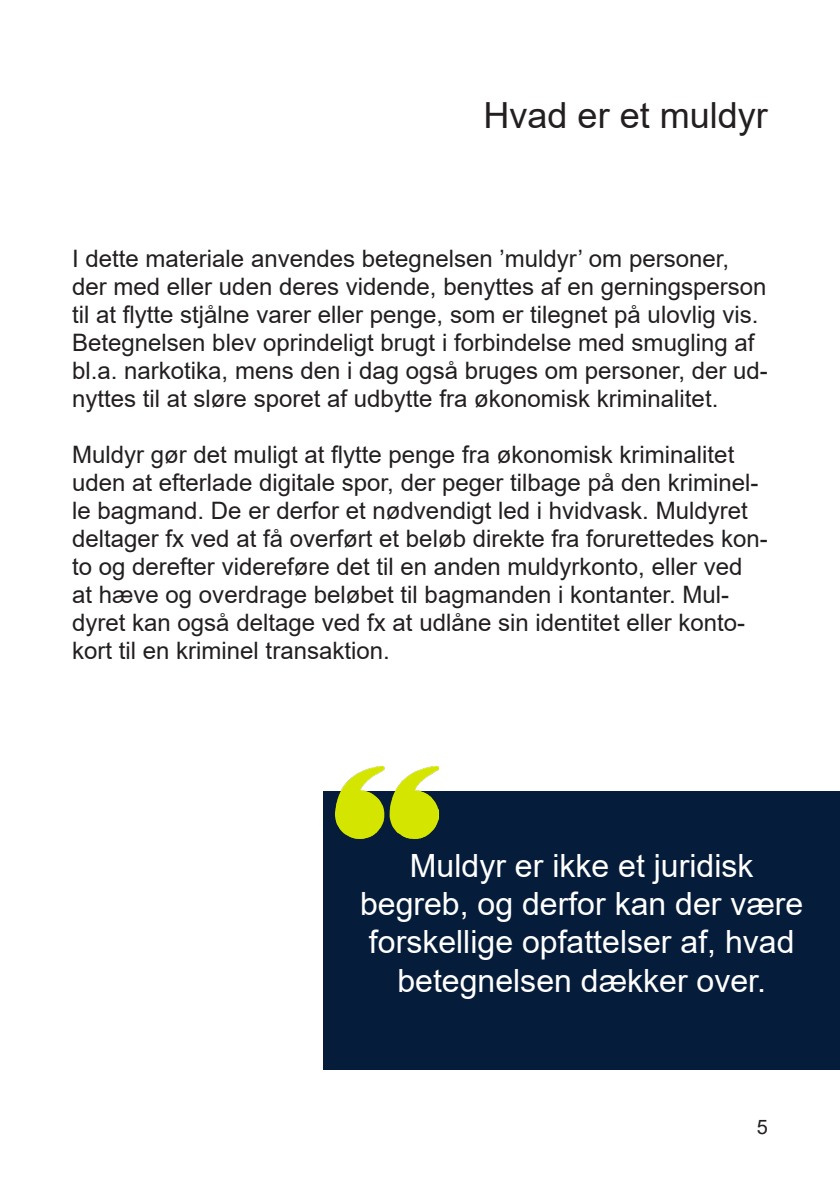
<style>
.page{position:relative;width:840px;height:1191px;background:#fff}
.page>*{position:absolute;margin:0;border:0;box-sizing:border-box;transform-origin:0 0}
.Overskrift{font:36px "Arial";color:#231f20}
.t1{font:32px/38.4px "Arial";color:#fff;text-align:center}
.Brødtekst{font:24px/28px "Arial";color:#231f20}
.t2{font:20px "Arial";color:#231f20}
</style>
<div class="page">
<div style="left:323px;top:791px;width:516px;height:278px;background:#051c3a"></div>
<img style="left:336px;top:766px;width:102px;height:72px">
<p class="Overskrift" style="left:483px;top:91px;width:286px">Hvad er et muldyr</p>
<p class="Brødtekst" style="left:72px;top:244px;width:697px">I dette materiale anvendes betegnelsen ’muldyr’ om personer, der med eller uden deres vidende, benyttes af en gerningsperson til at flytte stjålne varer eller penge, som er tilegnet på ulovlig vis.<br>Betegnelsen blev oprindeligt brugt i forbindelse med smugling af bl.a. narkotika, mens den i dag også bruges om personer, der ud&shy;nyttes til at sløre sporet af udbytte fra økonomisk kriminalitet.</p>
<p class="Brødtekst" style="left:72px;top:440px;width:697px">Muldyr gør det muligt at flytte penge fra økonomisk kriminalitet uden at efterlade digitale spor, der peger tilbage på den kriminel&shy;le bagmand. De er derfor et nødvendigt led i hvidvask. Muldyret deltager fx ved at få overført et beløb direkte fra forurettedes kon&shy;to og derefter videreføre det til en anden muldyrkonto, eller ved at hæve og overdrage beløbet til bagmanden i kontanter. Mul&shy;dyret kan også deltage ved fx at udlåne sin identitet eller konto&shy;kort til en kriminel transaktion.</p>
<p class="t1" style="left:410px;top:846px;width:345px">Muldyr er ikke et juridisk</p>
<p class="t1" style="left:360px;top:884px;width:444px">begreb, og derfor kan der være forskellige opfattelser af, hvad betegnelsen dækker over.</p>
<p class="t2" style="left:756px;top:1112px;width:13px">5</p>
</div>
